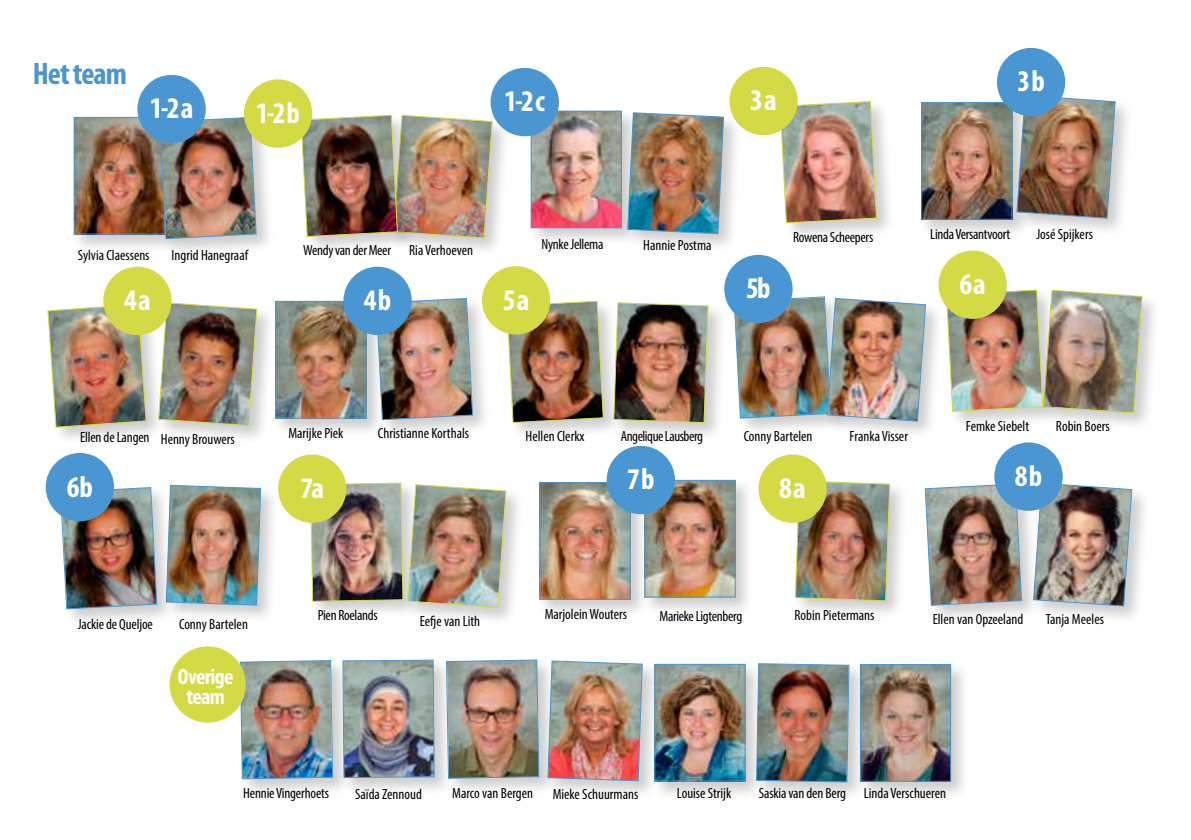
<style>
.page{position:relative;width:1191px;height:840px;background:#fff}
.page>*{position:absolute;margin:0;border:0;box-sizing:border-box;transform-origin:0 0}
.t1{font:700 condensed 31.2px "Myriad Pro";letter-spacing:-.03em;color:#4a96d2}
.t2{font:700 condensed 30px "Myriad Pro";color:#fff}
.t3{font:700 condensed 22.4px/20px "Myriad Pro";letter-spacing:-.03em;color:#fff;text-align:center}
.t4{font:condensed 14.8px "Myriad Pro";color:#000}
.t5{font:condensed 14.8px "Myriad Pro";letter-spacing:-.02em;color:#000}
.t6{font:condensed 14.8px "Myriad Pro";letter-spacing:-.03em;color:#000}
</style>
<div class="page">
<div style="left:641px;top:476px;width:113px;height:140px;background:#000;opacity:.2"></div>
<img style="left:649px;top:481px;width:84px;height:114px">
<div style="left:644px;top:479px;width:91px;height:118px;border:1px solid #4a96d2"></div>
<div style="left:71px;top:114px;width:113px;height:139px;background:#000;opacity:.2"></div>
<img style="left:76px;top:119px;width:81px;height:113px">
<div style="left:74px;top:117px;width:91px;height:117px;border:1px solid #4a96d2"></div>
<div style="left:157px;top:115px;width:118px;height:142px;background:#000;opacity:.2"></div>
<img style="left:159px;top:116px;width:98px;height:123px">
<div style="left:527px;top:108px;width:113px;height:139px;background:#000;opacity:.2"></div>
<img style="left:532px;top:113px;width:88px;height:113px">
<div style="left:530px;top:111px;width:92px;height:117px;border:1px solid #4a96d2"></div>
<div style="left:391px;top:112px;width:120px;height:144px;background:#000;opacity:.2"></div>
<div style="left:625px;top:110px;width:117px;height:142px;background:#000;opacity:.2"></div>
<img style="left:626px;top:112px;width:98px;height:122px">
<div style="left:753px;top:659px;width:115px;height:142px;background:#000;opacity:.2"></div>
<img style="left:764px;top:662px;width:86px;height:120px">
<div style="left:307px;top:479px;width:115px;height:141px;background:#000;opacity:.2"></div>
<div style="left:918px;top:99px;width:113px;height:140px;background:#000;opacity:.2"></div>
<img style="left:923px;top:104px;width:87px;height:114px">
<div style="left:921px;top:102px;width:91px;height:118px;border:1px solid #4a96d2"></div>
<div style="left:298px;top:112px;width:118px;height:143px;background:#000;opacity:.2"></div>
<img style="left:300px;top:114px;width:193px;height:125px">
<div style="left:1014px;top:93px;width:119px;height:144px;background:#000;opacity:.2"></div>
<img style="left:1016px;top:94px;width:100px;height:125px">
<div style="left:504px;top:298px;width:118px;height:143px;background:#000;opacity:.2"></div>
<img style="left:506px;top:300px;width:98px;height:123px">
<div style="left:777px;top:99px;width:118px;height:142px;background:#000;opacity:.2"></div>
<img style="left:779px;top:100px;width:98px;height:124px">
<div style="left:45px;top:301px;width:120px;height:144px;background:#000;opacity:.2"></div>
<img style="left:47px;top:303px;width:100px;height:125px">
<div style="left:272px;top:298px;width:113px;height:139px;background:#000;opacity:.2"></div>
<img style="left:277px;top:303px;width:87px;height:113px">
<div style="left:275px;top:301px;width:91px;height:117px;border:1px solid #4a96d2"></div>
<div style="left:611px;top:300px;width:116px;height:142px;background:#000;opacity:.2"></div>
<img style="left:613px;top:301px;width:96px;height:122px">
<div style="left:792px;top:478px;width:116px;height:142px;background:#000;opacity:.2"></div>
<img style="left:794px;top:479px;width:96px;height:122px">
<div style="left:731px;top:294px;width:118px;height:142px;background:#000;opacity:.2"></div>
<div style="left:164px;top:482px;width:115px;height:142px;background:#000;opacity:.2"></div>
<img style="left:176px;top:484px;width:86px;height:121px">
<div style="left:156px;top:300px;width:119px;height:144px;background:#000;opacity:.2"></div>
<img style="left:158px;top:301px;width:100px;height:125px">
<div style="left:58px;top:484px;width:118px;height:143px;background:#000;opacity:.2"></div>
<img style="left:59px;top:486px;width:99px;height:123px">
<div style="left:373px;top:295px;width:118px;height:143px;background:#000;opacity:.2"></div>
<img style="left:375px;top:297px;width:98px;height:123px">
<div style="left:857px;top:660px;width:113px;height:140px;background:#000;opacity:.2"></div>
<img style="left:862px;top:665px;width:87px;height:114px">
<div style="left:860px;top:663px;width:91px;height:118px;border:1px solid #4a96d2"></div>
<div style="left:237px;top:656px;width:115px;height:141px;background:#000;opacity:.2"></div>
<img style="left:239px;top:659px;width:95px;height:120px">
<div style="left:339px;top:656px;width:114px;height:140px;background:#000;opacity:.2"></div>
<img style="left:342px;top:658px;width:93px;height:120px">
<div style="left:443px;top:656px;width:115px;height:141px;background:#000;opacity:.2"></div>
<img style="left:445px;top:658px;width:95px;height:120px">
<div style="left:545px;top:658px;width:116px;height:141px;background:#000;opacity:.2"></div>
<img style="left:547px;top:659px;width:96px;height:122px">
<div style="left:651px;top:660px;width:113px;height:140px;background:#000;opacity:.2"></div>
<img style="left:656px;top:665px;width:87px;height:114px">
<div style="left:654px;top:663px;width:91px;height:118px;border:1px solid #4a96d2"></div>
<div style="left:170px;top:646px;width:76px;height:76px;background:#d3da44;border-radius:50%"></div>
<div style="left:244px;top:79px;width:68px;height:69px;background:#d3da44;border-radius:50%"></div>
<div style="left:490px;top:68px;width:69px;height:68px;background:#4a96d2;border-radius:50%"></div>
<div style="left:729px;top:67px;width:68px;height:68px;background:#d3da44;border-radius:50%"></div>
<div style="left:137px;top:75px;width:69px;height:68px;background:#4a96d2;border-radius:50%"></div>
<div style="left:997px;top:48px;width:68px;height:68px;background:#4a96d2;border-radius:50%"></div>
<div style="left:103px;top:266px;width:69px;height:69px;background:#d3da44;border-radius:50%"></div>
<div style="left:343px;top:266px;width:69px;height:69px;background:#4a96d2;border-radius:50%"></div>
<div style="left:482px;top:266px;width:68px;height:68px;background:#d3da44;border-radius:50%"></div>
<div style="left:1041px;top:287px;width:119px;height:144px;background:#000;opacity:.2"></div>
<div style="left:278px;top:454px;width:68px;height:68px;background:#d3da44;border-radius:50%"></div>
<div style="left:536px;top:479px;width:113px;height:139px;background:#000;opacity:.2"></div>
<img style="left:541px;top:484px;width:87px;height:113px">
<div style="left:539px;top:482px;width:91px;height:117px;border:1px solid #4a96d2"></div>
<div style="left:606px;top:445px;width:69px;height:69px;background:#4a96d2;border-radius:50%"></div>
<div style="left:724px;top:255px;width:68px;height:68px;background:#4a96d2;border-radius:50%"></div>
<div style="left:405px;top:481px;width:119px;height:144px;background:#000;opacity:.2"></div>
<img style="left:309px;top:482px;width:198px;height:126px">
<div style="left:943px;top:287px;width:118px;height:143px;background:#000;opacity:.2"></div>
<img style="left:945px;top:289px;width:198px;height:125px">
<div style="left:758px;top:454px;width:68px;height:68px;background:#d3da44;border-radius:50%"></div>
<div style="left:1030px;top:480px;width:120px;height:144px;background:#000;opacity:.2"></div>
<img style="left:1040px;top:482px;width:92px;height:124px">
<div style="left:922px;top:481px;width:118px;height:142px;background:#000;opacity:.2"></div>
<img style="left:924px;top:482px;width:98px;height:124px">
<div style="left:994px;top:442px;width:68px;height:68px;background:#4a96d2;border-radius:50%"></div>
<div style="left:938px;top:250px;width:68px;height:69px;background:#d3da44;border-radius:50%"></div>
<div style="left:46px;top:452px;width:68px;height:69px;background:#4a96d2;border-radius:50%"></div>
<div style="left:824px;top:295px;width:120px;height:144px;background:#000;opacity:.2"></div>
<img style="left:733px;top:296px;width:193px;height:126px">
<h1 class="t1" style="left:33px;top:54px;width:96px">Het team</h1>
<h2 class="t2" style="left:150px;top:90px;width:45px">1-2 a</h2>
<h2 class="t2" style="left:256px;top:94px;width:46px">1-2 b</h2>
<h2 class="t2" style="left:504px;top:83px;width:42px">1-2 c</h2>
<h2 class="t2" style="left:750px;top:82px;width:28px">3 a</h2>
<p class="t4" style="left:78px;top:246px;width:73px">Sylvia Claessens</p>
<p class="t4" style="left:172px;top:246px;width:78px">Ingrid Hanegraaf</p>
<p class="t5" style="left:303px;top:240px;width:89px">Wendy van der Meer</p>
<p class="t5" style="left:541px;top:235px;width:63px">Nynke Jellema</p>
<p class="t4" style="left:409px;top:240px;width:65px">Ria Verhoeven</p>
<p class="t4" style="left:643px;top:236px;width:70px">Hannie Postma</p>
<h2 class="t2" style="left:124px;top:281px;width:28px">4 a</h2>
<h2 class="t2" style="left:364px;top:281px;width:29px">4 b</h2>
<h2 class="t2" style="left:503px;top:281px;width:28px">5 a</h2>
<h2 class="t2" style="left:746px;top:269px;width:26px">5b</h2>
<p class="t5" style="left:793px;top:228px;width:82px">Rowena Scheepers</p>
<h2 class="t2" style="left:1017px;top:63px;width:29px">3 b</h2>
<p class="t5" style="left:930px;top:224px;width:81px">Linda Versantvoort</p>
<h2 class="t2" style="left:959px;top:265px;width:28px">6 a</h2>
<p class="t4" style="left:1036px;top:224px;width:58px">José Spijkers</p>
<p class="t4" style="left:378px;top:424px;width:93px">Christianne Korthals</p>
<p class="t4" style="left:80px;top:428px;width:71px">Ellen de Langen</p>
<p class="t4" style="left:288px;top:424px;width:57px">Marijke Piek</p>
<p class="t6" style="left:621px;top:427px;width:84px">Angelique Lausberg</p>
<p class="t4" style="left:525px;top:427px;width:60px">Hellen Clerkx</p>
<p class="t4" style="left:161px;top:430px;width:75px">Henny Brouwers</p>
<p class="t4" style="left:743px;top:427px;width:70px">Conny Bartelen</p>
<p class="t4" style="left:849px;top:427px;width:60px">Franka Visser</p>
<p class="t4" style="left:966px;top:417px;width:65px">Femke Siebelt</p>
<p class="t4" style="left:1056px;top:417px;width:55px">Robin Boers</p>
<h2 class="t2" style="left:67px;top:467px;width:28px">6b</h2>
<h2 class="t2" style="left:300px;top:469px;width:25px">7a</h2>
<h2 class="t2" style="left:627px;top:460px;width:29px">7 b</h2>
<h2 class="t2" style="left:779px;top:469px;width:28px">8 a</h2>
<h2 class="t2" style="left:1014px;top:457px;width:29px">8 b</h2>
<p class="t4" style="left:78px;top:614px;width:76px">Jackie de Queljoe</p>
<p class="t4" style="left:179px;top:614px;width:70px">Conny Bartelen</p>
<h3 class="t3" style="left:178px;top:665px;width:57px">Overige team</h3>
<p class="t5" style="left:318px;top:606px;width:61px">Pien Roelands</p>
<p class="t4" style="left:420px;top:611px;width:62px">Eefje van Lith</p>
<p class="t4" style="left:544px;top:604px;width:84px">Marjolein Wouters</p>
<p class="t5" style="left:659px;top:606px;width:84px">Marieke Ligtenberg</p>
<p class="t4" style="left:794px;top:606px;width:81px">Robin Pietermans</p>
<p class="t4" style="left:932px;top:610px;width:92px">Ellen van Opzeeland</p>
<p class="t4" style="left:1045px;top:610px;width:60px">Tanja Meeles</p>
<p class="t4" style="left:243px;top:783px;width:87px">Hennie Vingerhoets</p>
<p class="t4" style="left:355px;top:784px;width:68px">Saïda Zennoud</p>
<p class="t4" style="left:452px;top:783px;width:82px">Marco van Bergen</p>
<p class="t4" style="left:552px;top:784px;width:87px">Mieke Schuurmans</p>
<p class="t4" style="left:677px;top:783px;width:56px">Louise Strijk</p>
<p class="t4" style="left:863px;top:783px;width:84px">Linda Verschueren</p>
<p class="t4" style="left:759px;top:783px;width:89px">Saskia van den Berg</p>
</div>
